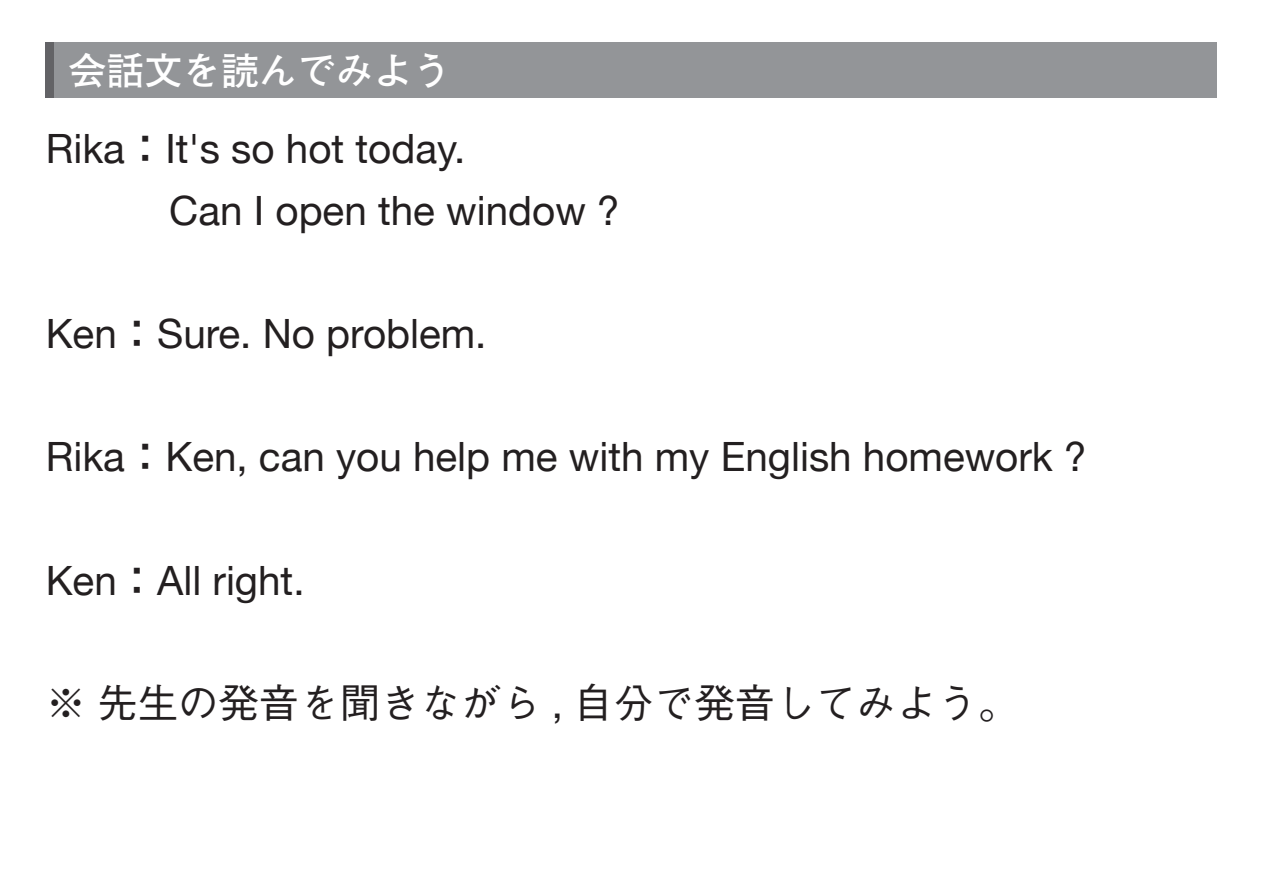
<style>
.page{position:relative;width:1263px;height:893px;background:#fff}
.page>*{position:absolute;margin:0;border:0;box-sizing:border-box;transform-origin:0 0}
.t1{font:40.35px/61.7px "Helvetica Neue";color:#231f20}
.t2{font:500 40.35px "Gothic BBB";color:#231f20}
.t3{font:700 38.25px "Futo Go B101";color:#fff}
.s1{font-family:"Gothic BBB";font-weight:500}
.s2{font-family:"Helvetica Neue";font-weight:400}
</style>
<div class="page">
<div style="left:46px;top:43px;width:1171px;height:55px;background:#939598"></div>
<div style="left:46px;top:43px;width:8px;height:55px;background:#636366"></div>
<p class="t3" style="left:68px;top:48px;width:384px">会話文を読んでみよう</p>
<p class="t1" style="left:169px;top:120px;width:452px;text-indent:-124px">Rika<span class="s1">：</span>It's so hot today.<br>Can I open the window ?</p>
<p class="t1" style="left:46px;top:305px;width:442px">Ken<span class="s1">：</span>Sure. No problem.</p>
<p class="t1" style="left:46px;top:429px;width:1042px">Rika<span class="s1">：</span>Ken, can you help me with my English homework ?</p>
<p class="t1" style="left:46px;top:552px;width:260px">Ken<span class="s1">：</span>All right.</p>
<p class="t2" style="left:46px;top:680px;width:973px">※ 先生の発音を聞きながら <span class="s2">,</span> 自分で発音してみよう。</p>
</div>
